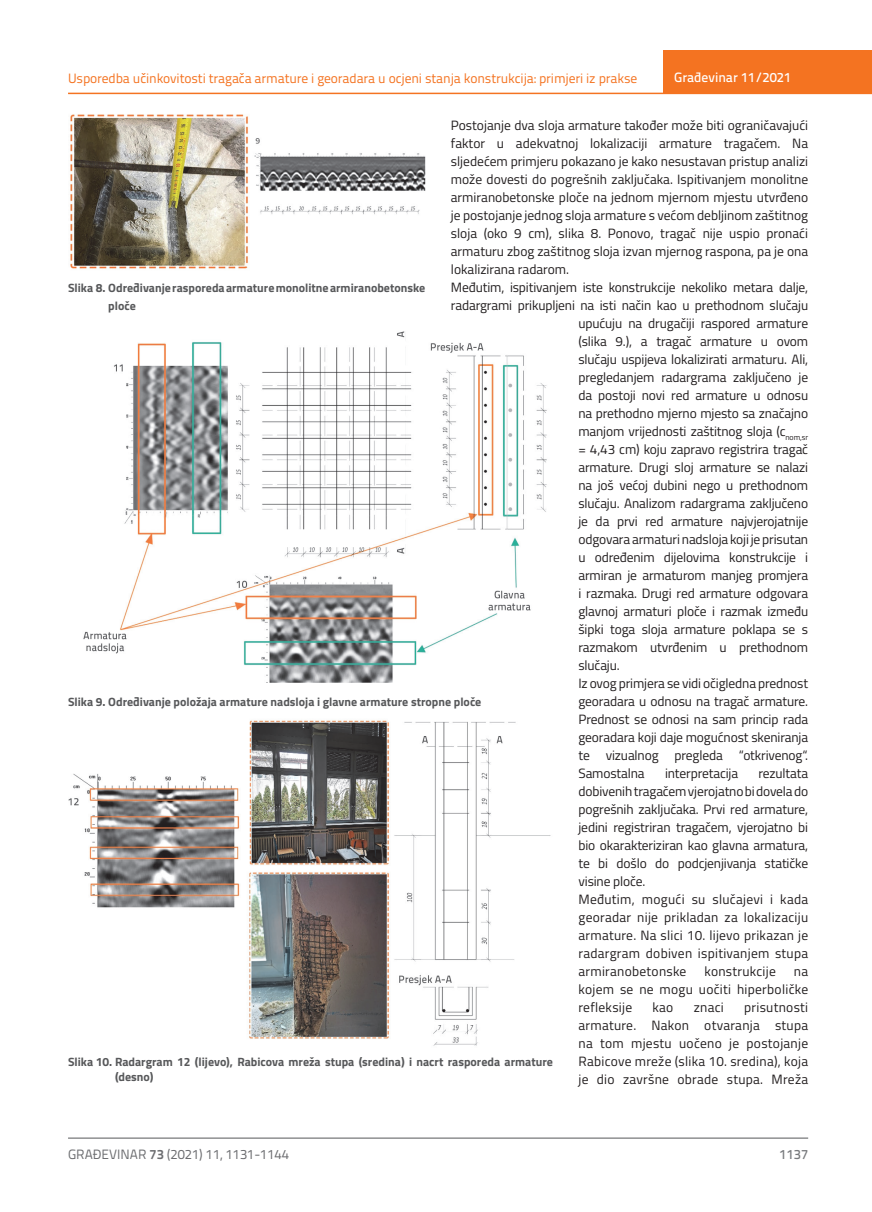
<style>
.page{position:relative;width:872px;height:1212px;background:#fff}
.page>*{position:absolute;margin:0;border:0;box-sizing:border-box;transform-origin:0 0}
.t1{font:13.5px/18px "Titillium";letter-spacing:-.01em;color:#231f20;text-align:justify}
.t2{font:13.5px "Titillium Text 22 L";letter-spacing:-.01em;color:#f47321}
.t3{font:13.5px "Titillium Text 22 L";color:#6c6d70}
.t4{font:500 13.5px "Titillium Text 22 L";color:#fff}
.t5{font:13.5px "Titillium";letter-spacing:.02em;color:#231f20}
.t6{font:500 13.5px "Titillium Text 22 L";color:#787a7d}
.t7{font:700 12px/18px "Titillium";color:#57585a}
.s1{font-weight:700}
</style>
<div class="page">
<hr style="left:68px;top:93px;width:804px;height:1px;background:#f47321">
<div style="left:663px;top:50px;width:209px;height:44px;background:#f47321"></div>
<hr style="left:68px;top:1138px;width:740px;height:1px;background:#57585a">
<img style="left:70px;top:114px;width:355px;height:155px">
<img style="left:83px;top:331px;width:464px;height:352px">
<img style="left:68px;top:720px;width:483px;height:326px">
<p class="t2" style="left:68px;top:68px;width:571px">Usporedba učinkovitosti tragača armature i georadara u ocjeni stanja konstrukcija: primjeri iz prakse</p>
<p class="t4" style="left:674px;top:67px;width:118px">Građevinar 11/2021</p>
<p class="t1" style="left:451px;top:115px;width:359px">Postojanje dva sloja armature također može biti ograničavajući</p>
<p class="t1" style="left:451px;top:133px;width:359px">faktor u adekvatnoj lokalizaciji armature tragačem. Na</p>
<p class="t1" style="left:451px;top:151px;width:359px">sljedećem primjeru pokazano je kako nesustavan pristup analizi</p>
<p class="t1" style="left:451px;top:169px;width:359px">može dovesti do pogrešnih zaključaka. Ispitivanjem monolitne</p>
<p class="t1" style="left:451px;top:187px;width:359px">armiranobetonske ploče na jednom mjernom mjestu utvrđeno</p>
<p class="t1" style="left:451px;top:205px;width:359px">je postojanje jednog sloja armature s većom debljinom zaštitnog</p>
<p class="t1" style="left:451px;top:223px;width:359px">sloja (oko 9 cm), slika 8. Ponovo, tragač nije uspio pronaći</p>
<p class="t1" style="left:451px;top:241px;width:359px">armaturu zbog zaštitnog sloja izvan mjernog raspona, pa je ona</p>
<p class="t1" style="left:451px;top:259px;width:120px">lokalizirana radarom.</p>
<p class="t1" style="left:451px;top:277px;width:359px">Međutim, ispitivanjem iste konstrukcije nekoliko metara dalje,</p>
<p class="t1" style="left:451px;top:295px;width:359px">radargrami prikupljeni na isti način kao u prethodnom slučaju</p>
<p class="t1" style="left:578px;top:313px;width:231px">upućuju na drugačiji raspored armature</p>
<p class="t1" style="left:578px;top:331px;width:231px">(slika 9.), a tragač armature u ovom</p>
<p class="t1" style="left:578px;top:349px;width:231px">slučaju uspijeva lokalizirati armaturu. Ali,</p>
<p class="t1" style="left:578px;top:367px;width:231px">pregledanjem radargrama zaključeno je</p>
<p class="t1" style="left:578px;top:385px;width:231px">da postoji novi red armature u odnosu</p>
<p class="t1" style="left:578px;top:403px;width:231px">na prethodno mjerno mjesto sa značajno</p>
<p class="t1" style="left:578px;top:421px;width:231px">manjom vrijednosti zaštitnog sloja (c<sub>nom,sr</sub></p>
<p class="t1" style="left:578px;top:439px;width:231px">= 4,43 cm) koju zapravo registrira tragač</p>
<p class="t1" style="left:578px;top:457px;width:231px">armature. Drugi sloj armature se nalazi</p>
<p class="t1" style="left:578px;top:475px;width:231px">na još većoj dubini nego u prethodnom</p>
<p class="t1" style="left:578px;top:493px;width:231px">slučaju. Analizom radargrama zaključeno</p>
<p class="t1" style="left:578px;top:511px;width:231px">je da prvi red armature najvjerojatnije</p>
<p class="t1" style="left:578px;top:529px;width:231px">odgovara armaturi nadsloja koji je prisutan</p>
<p class="t1" style="left:578px;top:547px;width:231px">u određenim dijelovima konstrukcije i</p>
<p class="t1" style="left:578px;top:565px;width:231px">armiran je armaturom manjeg promjera</p>
<p class="t1" style="left:578px;top:583px;width:231px">i razmaka. Drugi red armature odgovara</p>
<p class="t1" style="left:578px;top:601px;width:231px">glavnoj armaturi ploče i razmak između</p>
<p class="t1" style="left:578px;top:619px;width:231px">šipki toga sloja armature poklapa se s</p>
<p class="t1" style="left:578px;top:637px;width:231px">razmakom utvrđenim u prethodnom</p>
<p class="t1" style="left:578px;top:656px;width:43px">slučaju.</p>
<p class="t1" style="left:578px;top:674px;width:231px">Iz ovog primjera se vidi očigledna prednost</p>
<p class="t1" style="left:578px;top:692px;width:231px">georadara u odnosu na tragač armature.</p>
<p class="t1" style="left:578px;top:710px;width:231px">Prednost se odnosi na sam princip rada</p>
<p class="t1" style="left:578px;top:728px;width:231px">georadara koji daje mogućnost skeniranja</p>
<p class="t1" style="left:578px;top:746px;width:231px">te vizualnog pregleda “otkrivenog“.</p>
<p class="t1" style="left:578px;top:764px;width:68px">Samostalna</p>
<p class="t1" style="left:665px;top:764px;width:75px">interpretacija</p>
<p class="t7" style="left:108px;top:278px;width:318px;text-indent:-40px">Slika 8. Određivanje rasporeda armature monolitne armiranobetonske ploče</p>
<p class="t7" style="left:68px;top:692px;width:415px">Slika 9. Određivanje položaja armature nadsloja i glavne armature stropne ploče</p>
<p class="t1" style="left:578px;top:764px;width:231px;text-align:left;text-indent:180px">rezultata dobivenih tragačem vjerojatno bi dovela do pogrešnih zaključaka. Prvi red armature, jedini registriran tragačem, vjerojatno bi bio okarakteriziran kao glavna armatura, te bi došlo do podcjenjivanja statičke visine ploče.<br>Međutim, mogući su slučajevi i kada georadar nije prikladan za lokalizaciju armature. Na slici 10. lijevo prikazan je radargram dobiven ispitivanjem stupa armiranobetonske</p>
<p class="t5" style="left:704px;top:961px;width:73px">konstrukcije</p>
<p class="t1" style="left:578px;top:962px;width:231px;text-indent:215px">na kojem se ne mogu uočiti hiperboličke refleksije</p>
<p class="t1" style="left:652px;top:998px;width:22px">kao</p>
<p class="t1" style="left:693px;top:998px;width:32px">znaci</p>
<p class="t1" style="left:578px;top:998px;width:231px;text-indent:166px">prisutnosti armature. Nakon otvaranja stupa na tom mjestu uočeno je postojanje Rabicove mreže (slika 10. sredina), koja je dio završne obrade stupa. Mreža</p>
<p class="t7" style="left:115px;top:1054px;width:439px;line-height:15px;text-indent:-47px">Slika 10. Radargram 12 (lijevo), Rabicova mreža stupa (sredina) i nacrt rasporeda armature (desno)</p>
<p class="t3" style="left:68px;top:1144px;width:222px">GRAĐEVINAR <span class="s1">73</span> (2021) 11, 1131-1144</p>
<p class="t6" style="left:779px;top:1144px;width:30px">1137</p>
</div>
